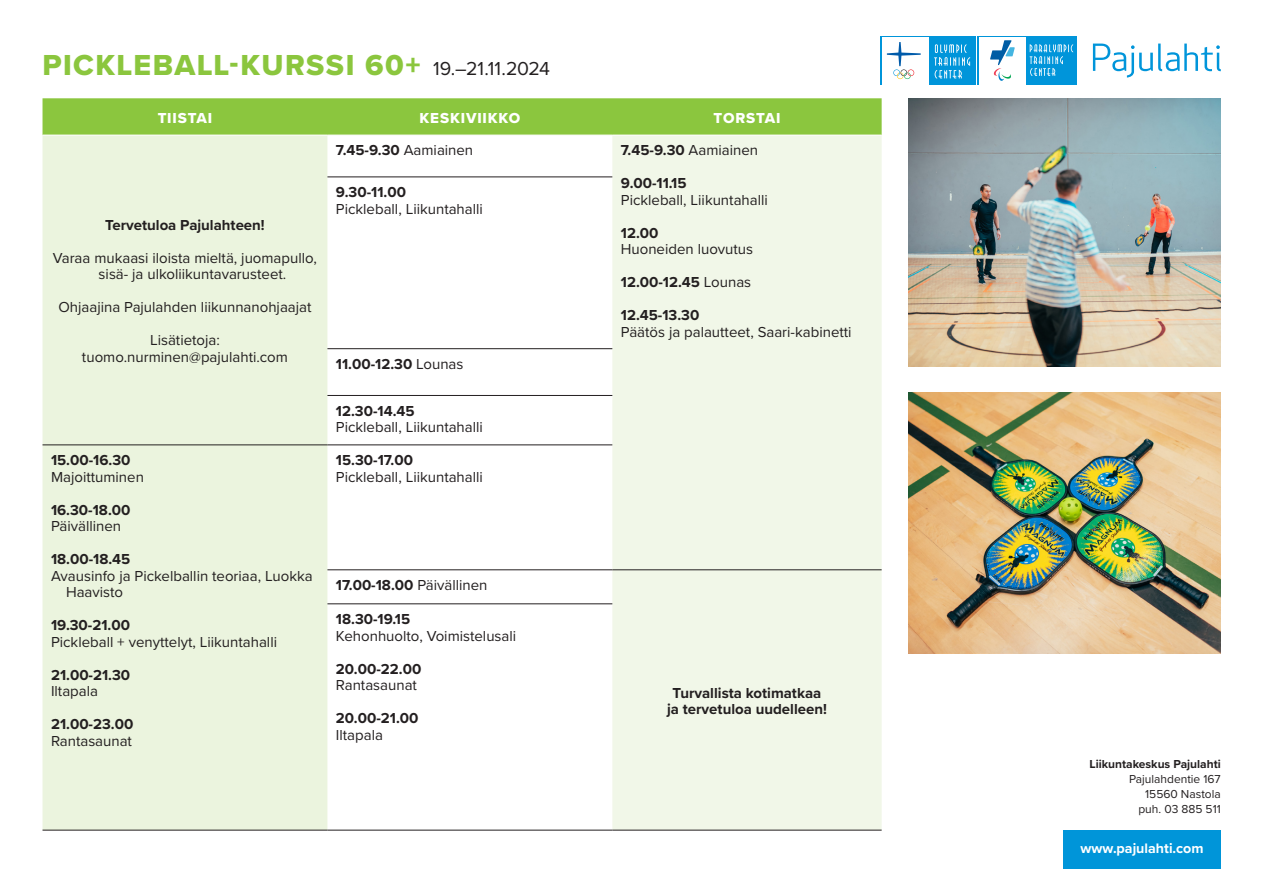
<style>
.page{position:relative;width:1263px;height:893px;background:#fff}
.page>*{position:absolute;margin:0;border:0;box-sizing:border-box;transform-origin:0 0}
.Leipäteksti_9_5_pt{font:30px "Proxima Nova Extrabld";letter-spacing:.05em;color:#8bc63e}
.Infoboksi_suomi{font:15px/16.5px "Proxima Nova";color:#231f20}
.Infoboksi_suomi-2{font:700 15px "Proxima Nova";color:#231f20}
.Infoboksi_suomi-3{font:15px "Proxima Nova Extrabld";letter-spacing:.06em;color:#fff}
.Leipäteksti_englanti_9_5_pt{font:700 14.25px "Proxima Nova";color:#fff}
.Osoitetiedot_8_pt{font:12px "Proxima Nova";color:#231f20}
.Osoitetiedot_8_pt-2{font:700 12px "Proxima Nova";color:#231f20}
.s1{font-family:"Proxima Nova";font-size:19.5px;color:#231f20}
.s2{font-weight:400}
</style>
<div class="page">
<div style="left:43px;top:98px;width:839px;height:37px;background:#8bc63e"></div>
<div style="left:43px;top:136px;width:284px;height:694px;background:#ebf4de"></div>
<div style="left:612px;top:136px;width:270px;height:694px;background:#f1f7e8"></div>
<hr style="left:327px;top:177px;width:285px;height:1px;background:#231f20">
<hr style="left:327px;top:348px;width:285px;height:1px;background:#231f20">
<hr style="left:327px;top:395px;width:285px;height:1px;background:#231f20">
<hr style="left:43px;top:445px;width:284px;height:1px;background:#231f20">
<hr style="left:327px;top:445px;width:285px;height:1px;background:#231f20">
<hr style="left:327px;top:570px;width:285px;height:1px;background:#231f20">
<hr style="left:612px;top:570px;width:270px;height:1px;background:#231f20">
<hr style="left:327px;top:604px;width:285px;height:1px;background:#231f20">
<hr style="left:43px;top:830px;width:284px;height:1px;background:#231f20">
<hr style="left:327px;top:830px;width:285px;height:1px;background:#231f20">
<hr style="left:612px;top:830px;width:270px;height:1px;background:#231f20">
<div style="left:1063px;top:830px;width:158px;height:39px;background:#0095d9"></div>
<svg style="left:1093px;top:44px;width:128px;height:34px"></svg>
<div style="left:978px;top:36px;width:99px;height:48px;background:#0095da"></div>
<svg style="left:1030px;top:44px;width:43px;height:32px"></svg>
<div style="left:979px;top:37px;width:47px;height:47px;background:#fff"></div>
<svg style="left:990px;top:40px;width:25px;height:41px"></svg>
<div style="left:881px;top:36px;width:95px;height:48px;background:#0095da"></div>
<svg style="left:934px;top:44px;width:36px;height:34px"></svg>
<div style="left:882px;top:37px;width:47px;height:47px;background:#fff"></div>
<svg style="left:887px;top:42px;width:34px;height:37px"></svg>
<img style="left:909px;top:98px;width:311px;height:268px">
<img style="left:909px;top:392px;width:311px;height:261px">
<p class="Leipäteksti_9_5_pt" style="left:43px;top:43px;width:509px">PICKLEBALL-KURSSI 60+ <span class="s1">19.–21.11.2024</span></p>
<p class="Infoboksi_suomi-3" style="left:158px;top:106px;width:56px">TIISTAI</p>
<p class="Infoboksi_suomi-3" style="left:419px;top:106px;width:102px">KESKIVIIKKO</p>
<p class="Infoboksi_suomi-3" style="left:714px;top:106px;width:68px">TORSTAI</p>
<p class="Infoboksi_suomi-2" style="left:105px;top:214px;width:161px">Tervetuloa Pajulahteen!</p>
<p class="Infoboksi_suomi" style="left:99px;top:249px;width:220px;text-indent:-46px">Varaa mukaasi iloista mieltä, juomapullo, sisä- ja ulkoliikuntavarusteet.</p>
<p class="Infoboksi_suomi" style="left:58px;top:298px;width:255px">Ohjaajina Pajulahden liikunnanohjaajat</p>
<p class="Infoboksi_suomi" style="left:150px;top:331px;width:71px">Lisätietoja:</p>
<p class="Infoboksi_suomi" style="left:82px;top:348px;width:207px">tuomo.nurminen@pajulahti.com</p>
<p class="Infoboksi_suomi-2" style="left:51px;top:449px;width:81px">15.00-16.30</p>
<p class="Infoboksi_suomi" style="left:51px;top:468px;width:94px">Majoittuminen</p>
<p class="Infoboksi_suomi-2" style="left:51px;top:499px;width:81px">16.30-18.00</p>
<p class="Infoboksi_suomi" style="left:51px;top:517px;width:72px">Päivällinen</p>
<p class="Infoboksi_suomi-2" style="left:51px;top:548px;width:81px">18.00-18.45</p>
<p class="Infoboksi_suomi" style="left:66px;top:567px;width:248px;text-indent:-15px">Avausinfo ja Pickelballin teoriaa, Luokka<br>Haavisto</p>
<p class="Infoboksi_suomi-2" style="left:51px;top:614px;width:81px">19.30-21.00</p>
<p class="Infoboksi_suomi" style="left:51px;top:633px;width:228px">Pickleball + venyttelyt, Liikuntahalli</p>
<p class="Infoboksi_suomi-2" style="left:51px;top:664px;width:81px">21.00-21.30</p>
<p class="Infoboksi_suomi" style="left:51px;top:682px;width:49px">Iltapala</p>
<p class="Infoboksi_suomi-2" style="left:51px;top:713px;width:84px">21.00-23.00</p>
<p class="Infoboksi_suomi" style="left:51px;top:732px;width:83px">Rantasaunat</p>
<p class="Infoboksi_suomi-2" style="left:336px;top:139px;width:139px">7.45-9.30 <span class="s2">Aamiainen</span></p>
<p class="Infoboksi_suomi-2" style="left:621px;top:139px;width:139px">7.45-9.30 <span class="s2">Aamiainen</span></p>
<p class="Infoboksi_suomi-2" style="left:621px;top:172px;width:67px">9.00-11.15</p>
<p class="Infoboksi_suomi" style="left:621px;top:191px;width:149px">Pickleball, Liikuntahalli</p>
<p class="Infoboksi_suomi-2" style="left:621px;top:222px;width:39px">12.00</p>
<p class="Infoboksi_suomi" style="left:621px;top:241px;width:134px">Huoneiden luovutus</p>
<p class="Infoboksi_suomi-2" style="left:621px;top:271px;width:132px">12.00-12.45 <span class="s2">Lounas</span></p>
<p class="Infoboksi_suomi-2" style="left:621px;top:304px;width:80px">12.45-13.30</p>
<p class="Infoboksi_suomi" style="left:621px;top:323px;width:232px">Päätös ja palautteet, Saari-kabinetti</p>
<p class="Infoboksi_suomi-2" style="left:336px;top:181px;width:72px">9.30-11.00</p>
<p class="Infoboksi_suomi" style="left:336px;top:200px;width:149px">Pickleball, Liikuntahalli</p>
<p class="Infoboksi_suomi-2" style="left:336px;top:353px;width:129px">11.00-12.30 <span class="s2">Lounas</span></p>
<p class="Infoboksi_suomi-2" style="left:336px;top:400px;width:80px">12.30-14.45</p>
<p class="Infoboksi_suomi" style="left:336px;top:418px;width:149px">Pickleball, Liikuntahalli</p>
<p class="Infoboksi_suomi-2" style="left:336px;top:449px;width:79px">15.30-17.00</p>
<p class="Infoboksi_suomi" style="left:336px;top:468px;width:149px">Pickleball, Liikuntahalli</p>
<p class="Infoboksi_suomi-2" style="left:336px;top:574px;width:153px">17.00-18.00 <span class="s2">Päivällinen</span></p>
<p class="Infoboksi_suomi-2" style="left:336px;top:608px;width:76px">18.30-19.15</p>
<p class="Infoboksi_suomi" style="left:336px;top:627px;width:182px">Kehonhuolto, Voimistelusali</p>
<p class="Infoboksi_suomi-2" style="left:336px;top:657px;width:87px">20.00-22.00</p>
<p class="Infoboksi_suomi" style="left:336px;top:676px;width:83px">Rantasaunat</p>
<p class="Infoboksi_suomi-2" style="left:336px;top:707px;width:84px">20.00-21.00</p>
<p class="Infoboksi_suomi" style="left:336px;top:726px;width:49px">Iltapala</p>
<p class="Infoboksi_suomi-2" style="left:673px;top:681px;width:150px">Turvallista kotimatkaa</p>
<p class="Infoboksi_suomi-2" style="left:667px;top:698px;width:161px">ja tervetuloa uudelleen!</p>
<p class="Osoitetiedot_8_pt-2" style="left:1089px;top:755px;width:133px">Liikuntakeskus Pajulahti</p>
<p class="Osoitetiedot_8_pt" style="left:1129px;top:770px;width:93px">Pajulahdentie 167</p>
<p class="Osoitetiedot_8_pt" style="left:1145px;top:785px;width:77px">15560 Nastola</p>
<p class="Osoitetiedot_8_pt" style="left:1138px;top:800px;width:84px">puh. 03 885 511</p>
<p class="Leipäteksti_englanti_9_5_pt" style="left:1081px;top:837px;width:124px">www.pajulahti.com</p>
</div>
